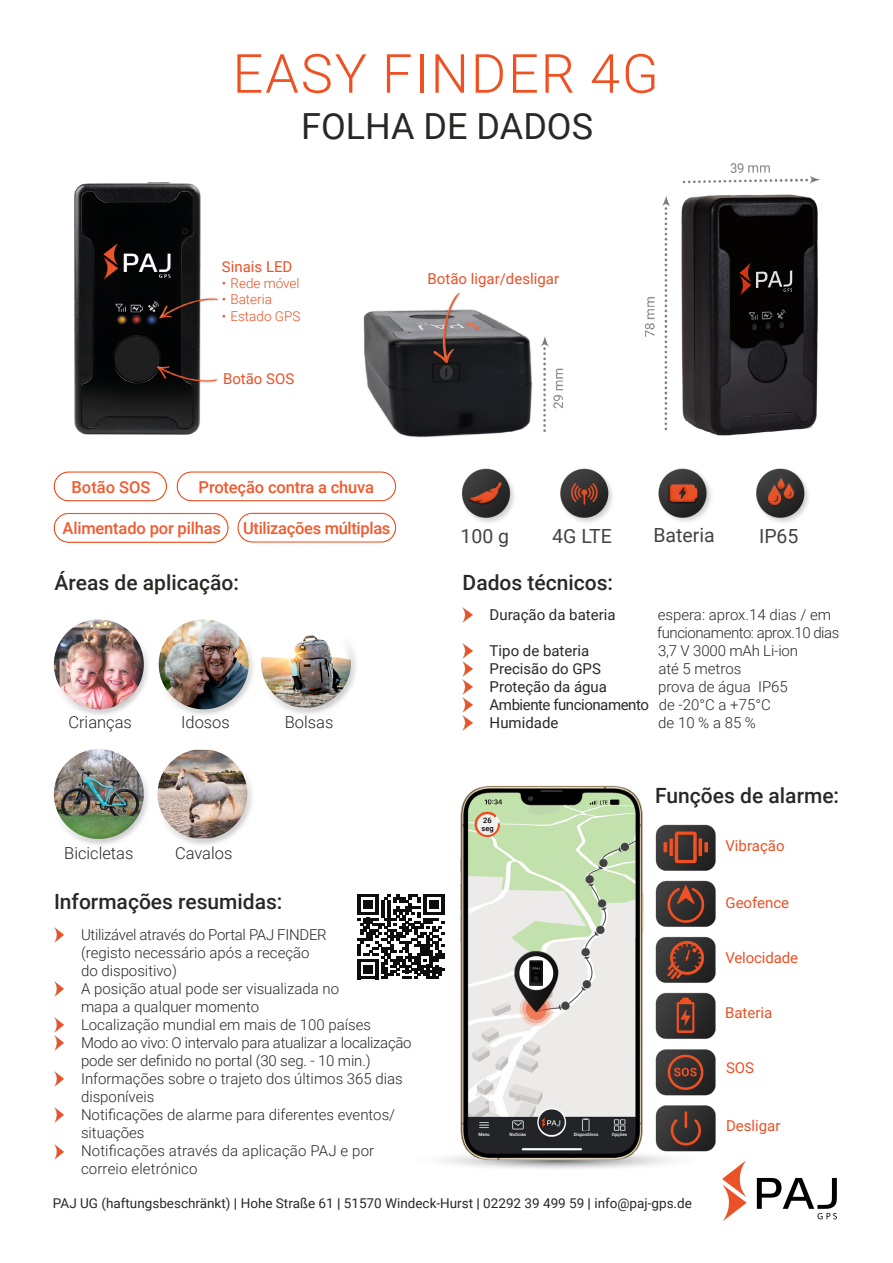
<style>
.page{position:relative;width:893px;height:1263px;background:#fff}
.page>*{position:absolute;margin:0;border:0;box-sizing:border-box;transform-origin:0 0}
.t1{font:300 54px "Roboto";letter-spacing:.035em;color:#f05123}
.t2{font:36px "Roboto";color:#282827}
.t3{font:500 21px "Roboto";color:#282827}
.t4{font:19.5px "Roboto";color:#444344}
.t5{font:500 16.5px "Roboto";letter-spacing:-.01em;color:#f15a2e}
.t6{font:300 16.5px "Roboto";color:#282827}
.t7{font:300 15px/18px "Roboto";color:#282827}
.t8{font:15px "Roboto";color:#e95126}
.t9{font:15px "Roboto";color:#282827}
.t10{font:300 15px/18px "Roboto";letter-spacing:-.03em;color:#282827}
.t11{font:13.5px "Roboto";color:#282827}
.t12{font:300 13.5px "Roboto";color:#e95126}
.t13{font:500 7.5px/7.5px "Roboto";color:#000}
.t14{font:500 4.5px "Roboto";color:#fff}
.s1{font-weight:400}
.s2{font-weight:700}
</style>
<div class="page">
<img style="left:74px;top:163px;width:746px;height:275px">
<img style="left:443px;top:785px;width:230px;height:384px">
<img style="left:653px;top:818px;width:63px;height:339px">
<svg style="left:757px;top:1178px;width:80px;height:41px"></svg>
<svg style="left:722px;top:1160px;width:25px;height:61px"></svg>
<img style="left:54px;top:749px;width:90px;height:90px;border-radius:45px">
<div style="left:53px;top:763px;width:100px;height:85px;background:#000;opacity:.33"></div>
<img style="left:170px;top:750px;width:65px;height:13px">
<div style="left:156px;top:763px;width:100px;height:85px;background:#000;opacity:.33"></div>
<img style="left:159px;top:619px;width:90px;height:90px;border-radius:45px">
<div style="left:158px;top:633px;width:100px;height:85px;background:#000;opacity:.33"></div>
<img style="left:54px;top:619px;width:90px;height:90px;border-radius:45px">
<div style="left:53px;top:633px;width:100px;height:85px;background:#000;opacity:.33"></div>
<div style="left:260px;top:632px;width:100px;height:85px;background:#000;opacity:.33"></div>
<img style="left:462px;top:468px;width:347px;height:55px">
<div style="left:42px;top:503px;width:193px;height:39px;background:#fff;opacity:.75"></div>
<div style="left:47px;top:514px;width:193px;height:31px;background:#fff"></div>
<div style="left:226px;top:503px;width:177px;height:39px;background:#fff"></div>
<img style="left:530px;top:960px;width:13px;height:26px">
<img style="left:54px;top:927px;width:10px;height:15px">
<img style="left:54px;top:981px;width:10px;height:15px">
<img style="left:54px;top:1017px;width:10px;height:15px">
<img style="left:54px;top:1035px;width:10px;height:15px">
<img style="left:54px;top:1071px;width:10px;height:15px">
<img style="left:54px;top:1107px;width:10px;height:15px">
<img style="left:54px;top:1144px;width:10px;height:15px">
<img style="left:463px;top:607px;width:9px;height:15px">
<img style="left:463px;top:643px;width:9px;height:15px">
<img style="left:463px;top:661px;width:9px;height:15px">
<img style="left:463px;top:679px;width:9px;height:15px">
<img style="left:463px;top:697px;width:9px;height:15px">
<img style="left:463px;top:715px;width:9px;height:15px">
<svg style="left:357px;top:894px;width:88px;height:85px"></svg>
<div style="left:477px;top:815px;width:21px;height:20px;background:#f0f0ef;border-radius:50%"></div>
<div style="left:474px;top:1131px;width:20px;height:7px;background:#212427"></div>
<div style="left:508px;top:1131px;width:20px;height:7px;background:#212427"></div>
<div style="left:573px;top:1131px;width:26px;height:7px;background:#212427"></div>
<div style="left:609px;top:1131px;width:21px;height:7px;background:#212427"></div>
<h1 class="t1" style="left:233px;top:36px;width:428px">EASY FINDER 4G</h1>
<h2 class="t2" style="left:301px;top:101px;width:293px">FOLHA DE DADOS</h2>
<p class="t8" style="left:222px;top:256px;width:72px">Sinais LED</p>
<p class="t12" style="left:222px;top:274px;width:79px">• Rede móvel</p>
<p class="t12" style="left:222px;top:290px;width:52px">• Bateria</p>
<p class="t12" style="left:222px;top:306px;width:80px">• Estado GPS</p>
<p class="t8" style="left:223px;top:368px;width:73px">Botão SOS</p>
<p class="t5" style="left:72px;top:475px;width:81px">Botão SOS</p>
<p class="t5" style="left:199px;top:475px;width:177px">Proteção contra a chuva</p>
<p class="t5" style="left:63px;top:516px;width:160px">Alimentado por pilhas</p>
<p class="t5" style="left:243px;top:517px;width:149px">Utilizações múltiplas</p>
<h3 class="t3" style="left:55px;top:568px;width:186px">Áreas de aplicação:</h3>
<p class="t8" style="left:428px;top:268px;width:133px">Botão ligar/desligar</p>
<h3 class="t4" style="left:653px;top:521px;width:63px">Bateria</h3>
<h3 class="t4" style="left:460px;top:522px;width:50px">100 g</h3>
<h3 class="t4" style="left:552px;top:522px;width:61px">4G LTE</h3>
<h3 class="t4" style="left:759px;top:522px;width:41px">IP65</h3>
<h3 class="t3" style="left:463px;top:568px;width:152px">Dados técnicos:</h3>
<p class="t9" style="left:490px;top:604px;width:127px">Duração da bateria</p>
<p class="t10" style="left:657px;top:605px;width:184px">espera: aprox.14 dias / em funcionamento: aprox.10 dias</p>
<p class="t9" style="left:490px;top:640px;width:101px">Tipo de bateria</p>
<p class="t7" style="left:658px;top:641px;width:142px">3,7 V 3000 mAh Li-ion</p>
<p class="t9" style="left:490px;top:658px;width:113px">Precisão do GPS</p>
<p class="t7" style="left:658px;top:659px;width:84px">até 5 metros</p>
<p class="t9" style="left:490px;top:676px;width:119px">Proteção da água</p>
<p class="t7" style="left:490px;top:677px;width:300px;text-indent:168px">prova de água IP65<br><span class="s1">Ambiente funcionamento</span> de -20°C a +75°C</p>
<p class="t6" style="left:68px;top:710px;width:65px">Crianças</p>
<p class="t6" style="left:181px;top:710px;width:50px">Idosos</p>
<p class="t6" style="left:285px;top:710px;width:50px">Bolsas</p>
<p class="t9" style="left:490px;top:712px;width:70px">Humidade</p>
<p class="t7" style="left:658px;top:713px;width:99px">de 10 % a 85 %</p>
<p class="t6" style="left:64px;top:842px;width:71px">Bicicletas</p>
<p class="t6" style="left:175px;top:842px;width:59px">Cavalos</p>
<h3 class="t3" style="left:54px;top:887px;width:230px">Informações resumidas:</h3>
<p class="t7" style="left:81px;top:925px;width:332px">Utilizável através do Portal PAJ FINDER<br>(registo necessário após a receção<br>do dispositivo)<br>A posição atual pode ser visualizada no<br>mapa a qualquer momento<br>Localização mundial em mais de 100 países Modo ao vivo: O intervalo para atualizar a localização pode ser definido no portal (30 seg. - 10 min.)<br>Informações sobre o trajeto dos últimos 365 dias disponíveis<br>Notificações de alarme para diferentes eventos/ situações<br>Notificações através da aplicação PAJ e por correio eletrónico</p>
<p class="t13" style="left:481px;top:816px;width:14px">26 seg</p>
<p class="t14" style="left:478px;top:1132px;width:13px">Menu</p>
<p class="t14" style="left:510px;top:1132px;width:18px">Notícias</p>
<p class="t14" style="left:574px;top:1132px;width:26px">Dispositivos</p>
<p class="t14" style="left:612px;top:1132px;width:17px">Opções</p>
<h3 class="t3" style="left:655px;top:780px;width:185px">Funções de alarme:</h3>
<p class="t8" style="left:725px;top:835px;width:61px">Vibração</p>
<p class="t8" style="left:725px;top:892px;width:65px">Geofence</p>
<p class="t8" style="left:725px;top:947px;width:74px">Velocidade</p>
<p class="t8" style="left:725px;top:1002px;width:49px">Bateria</p>
<p class="t8" style="left:726px;top:1057px;width:30px">SOS</p>
<p class="t8" style="left:726px;top:1115px;width:56px">Desligar</p>
<p class="t11" style="left:53px;top:1194px;width:640px">PAJ UG (haftungsbeschränkt) <span class="s2">|</span> Hohe Straße 61 <span class="s2">|</span> 51570 Windeck-Hurst <span class="s2">|</span> 02292 39 499 59 <span class="s2">|</span> info@paj-gps.de</p>
</div>
